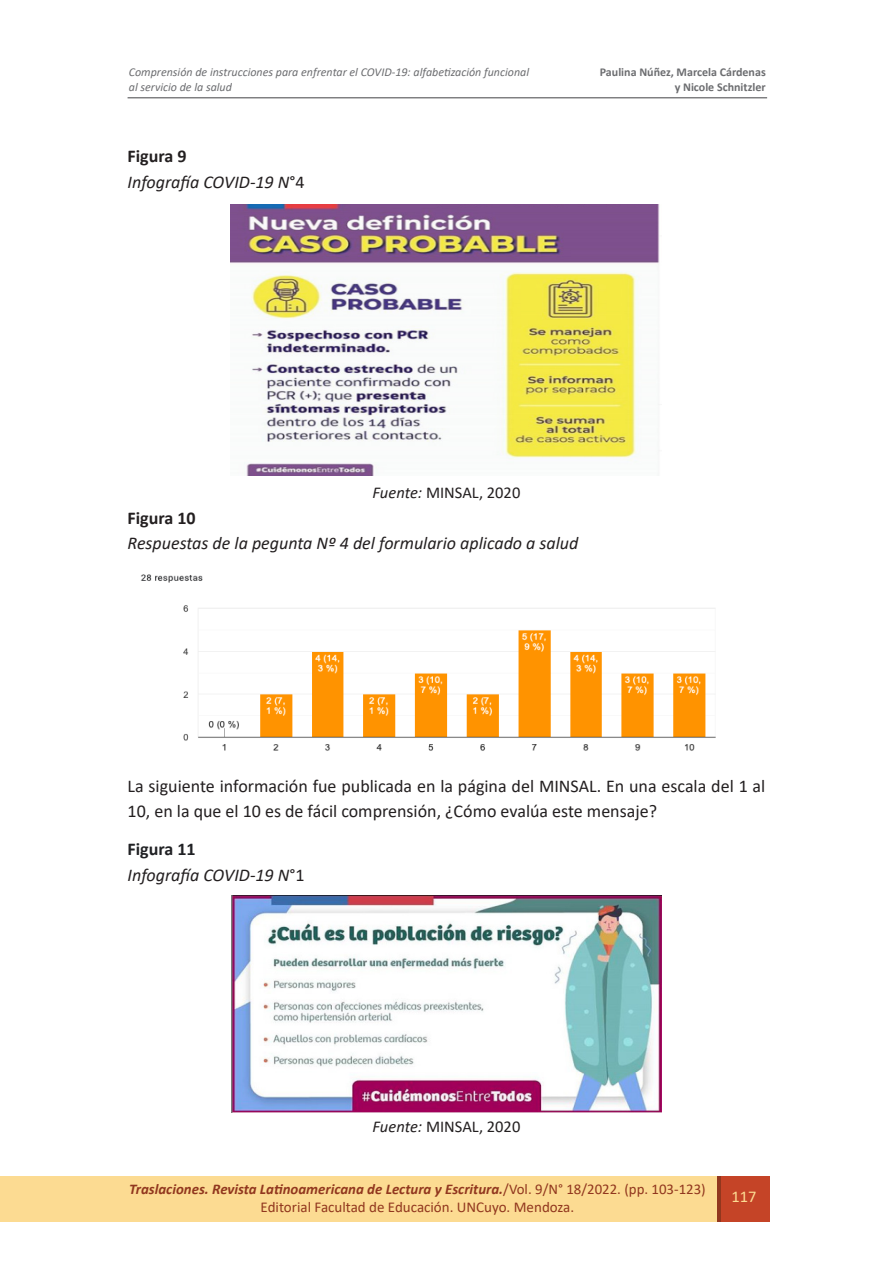
<style>
.page{position:relative;width:893px;height:1263px;background:#fff}
.page>*{position:absolute;margin:0;border:0;box-sizing:border-box;transform-origin:0 0}
.t1{font:18px/25.5px "Calibri";color:#231f20}
.t2{font:italic 18px "Calibri";color:#231f20}
.t3{font:700 18px "Calibri";color:#231f20}
.t4{font:700 18px "Calibri";color:#202124}
.t5{font:16.5px "Calibri";color:#231f20}
.t6{font:16.5px "Calibri";color:#fcdb92}
.t7{font:15px "Calibri";color:#91371e}
.t8{font:italic 700 14.85px "Calibri";color:#91371e}
.Título_Principal{font:italic 12px/14.4px "Calibri";color:#6c6d70}
.t9{font:700 12px/14.4px "Calibri";color:#6c6d70;text-align:right}
.s1{font-style:normal}
.s2{font-style:italic}
.s3{font-weight:400;font-style:normal}
</style>
<div class="page">
<div style="left:718px;top:1176px;width:52px;height:46px;background:#c54427"></div>
<div style="left:0;top:1176px;width:719px;height:46px;background:#fcdb92"></div>
<hr style="left:718px;top:1176px;width:3px;height:46px;background:#91371e">
<hr style="left:128px;top:97px;width:639px;height:1px;background:#57585a">
<img style="left:230px;top:205px;width:430px;height:271px">
<img style="left:141px;top:574px;width:575px;height:177px">
<img style="left:232px;top:895px;width:429px;height:217px">
<p class="Título_Principal" style="left:129px;top:65px;width:402px">Comprensión de instrucciones para enfrentar el COVID-19: alfabetización funcional al servicio de la salud</p>
<p class="t9" style="left:600px;top:65px;width:167px">Paulina Núñez, Marcela Cárdenas y Nicole Schnitzler</p>
<p class="t3" style="left:128px;top:144px;width:60px">Figura 9</p>
<p class="t2" style="left:128px;top:169px;width:179px">Infografía COVID-19 N<span class="s1">°4</span></p>
<p class="t5" style="left:373px;top:481px;width:149px"><span class="s2">Fuente:</span> MINSAL, 2020</p>
<p class="t3" style="left:128px;top:505px;width:70px">Figura 10</p>
<p class="t2" style="left:128px;top:531px;width:452px">Respuestas de la pegunta Nº 4 del formulario aplicado a salud</p>
<p class="t1" style="left:128px;top:772px;width:639px">La siguiente información fue publicada en la página del MINSAL. En una escala del 1 al<br>10, en la que el 10 es de fácil comprensión, ¿Cómo evalúa este mensaje?</p>
<p class="t4" style="left:128px;top:836px;width:70px">Figura 11</p>
<p class="t2" style="left:128px;top:862px;width:179px">Infografía COVID-19 N<span class="s1">°1</span></p>
<p class="t5" style="left:373px;top:1114px;width:149px"><span class="s2">Fuente:</span> MINSAL, 2020</p>
<p class="t8" style="left:129px;top:1179px;width:578px">Traslaciones. Revista Latinoamericana de Lectura y Escritura.<span class="s3">/Vol. 9/N° 18/2022. (pp. 103-123)</span></p>
<p class="t7" style="left:261px;top:1197px;width:315px">Editorial Facultad de Educación. UNCuyo. Mendoza.</p>
<p class="t6" style="left:731px;top:1185px;width:27px">117</p>
</div>
